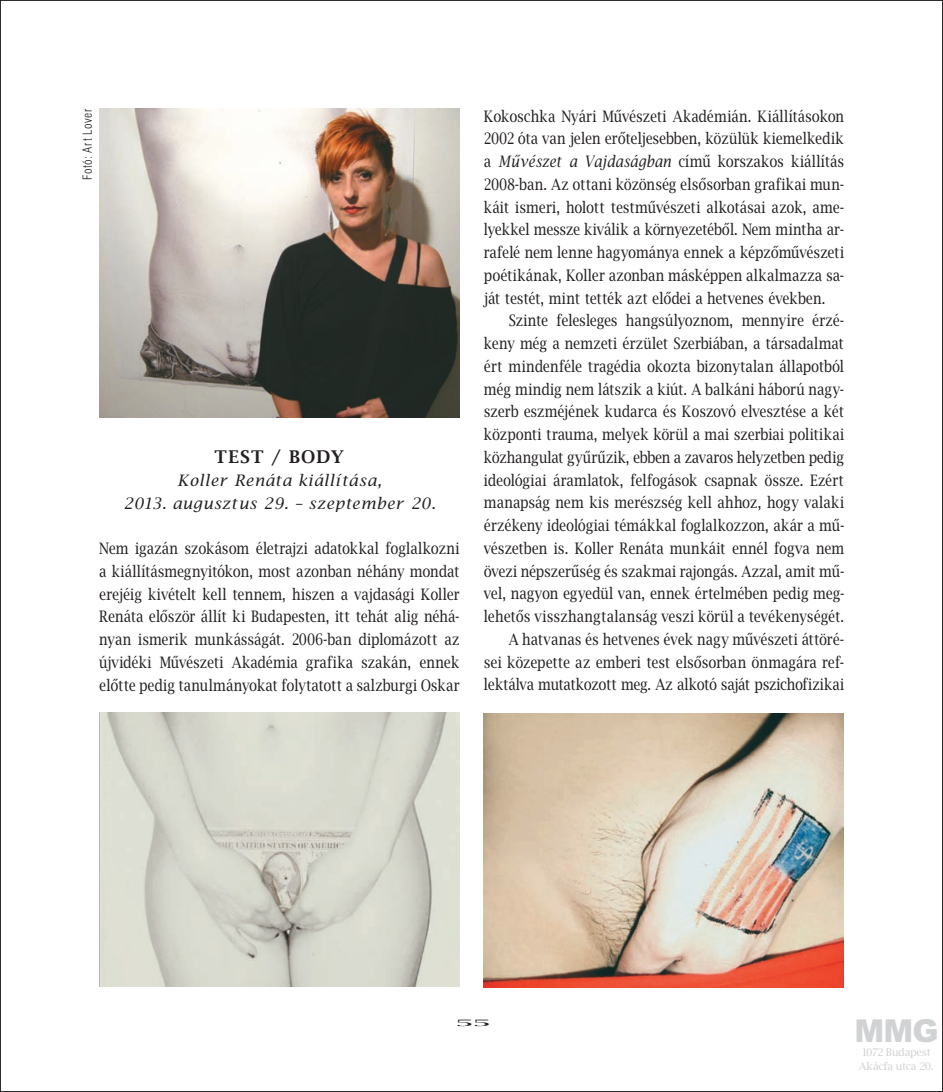
<style>
.page{position:relative;width:943px;height:1092px;background:#fff}
.page>*{position:absolute;margin:0;border:0;box-sizing:border-box;transform-origin:0 0}
.t1{font:31.5px "Arial Blk PFL";color:#d1d2d4}
.t2{font:700 17.5px "Lucida Bright Dm PFL";letter-spacing:.07em;color:#231f20}
.t3{font:15.75px/22.8px "Lucida Bright PFL";letter-spacing:.035em;color:#231f20;text-align:justify;scale:.85 1}
.t4{font:italic 15.75px/22.8px "Lucida Bright PFL";letter-spacing:.07em;color:#231f20;text-align:center}
.t5{font:12.25px "Swiss 721 Lt Cn PFL";letter-spacing:.05em;color:#231f20}
.t6{font:10.5px/14px "Lucida Bright PFL";letter-spacing:.01em;color:#d1d2d4}
.t7{font:8.75px "Lucida Bright PFL";color:#231f20;scale:4 1}
.s1{font-style:italic}
</style>
<div class="page">
<img style="left:99px;top:109px;width:360px;height:308px">
<img style="left:99px;top:712px;width:360px;height:274px">
<img style="left:484px;top:714px;width:359px;height:273px">
<p class="t5" style="left:83px;top:180px;width:73px;rotate:-90deg">Fotó: Art Lover</p>
<p class="t2" style="left:214px;top:449px;width:131px">TEST / BODY</p>
<p class="t4" style="left:123px;top:470px;width:313px">Koller Renáta kiállítása,<br>2013. augusztus 29. – szeptember 20.</p>
<p class="t3" style="left:99px;top:538px;width:425px">Nem igazán szokásom életrajzi adatokkal foglalkozni a kiállításmegnyitókon, most azonban néhány mondat erejéig kivételt kell tennem, hiszen a vajdasági Koller Renáta először állít ki Budapesten, itt tehát alig néhá&shy;nyan ismerik munkásságát. 2006-ban diplomázott az újvidéki Művészeti Akadémia grafika szakán, ennek előtte pedig tanulmányokat folytatott a salzburgi Oskar</p>
<p class="t3" style="left:484px;top:106px;width:425px">Kokoschka Nyári Művészeti Akadémián. Kiállításokon 2002 óta van jelen erőteljesebben, közülük kiemelkedik a <span class="s1">Művészet a Vajdaságban</span> című korszakos kiállítás 2008-ban. Az ottani közönség elsősorban grafikai mun&shy;káit ismeri, holott testművészeti alkotásai azok, ame&shy;lyekkel messze kiválik a környezetéből. Nem mintha ar&shy;rafelé nem lenne hagyománya ennek a képzőművészeti poétikának, Koller azonban másképpen alkalmazza sa&shy;ját testét, mint tették azt elődei a hetvenes években.</p>
<p class="t3" style="left:484px;top:310px;width:425px;text-align:right">Szinte felesleges hangsúlyoznom, mennyire érzé&shy;keny még a nemzeti érzület Szerbiában, a társadalmat ért mindenféle tragédia okozta bizonytalan állapotból még mindig nem látszik a kiút. A balkáni háború nagy&shy;szerb eszméjének kudarca és Koszovó elvesztése a két központi trauma, melyek körül a mai szerbiai politikai közhangulat gyűrűzik, ebben a zavaros helyzetben pedig ideológiai áramlatok, felfogások csapnak össze. Ezért manapság nem kis merészség kell ahhoz, hogy valaki érzékeny ideológiai témákkal foglalkozzon, akár a mű&shy;vészetben is. Koller Renáta munkáit ennél fogva nem övezi népszerűség és szakmai rajongás. Azzal, amit mű&shy;vel, nagyon egyedül van, ennek értelmében pedig meg&shy;lehetős visszhangtalanság veszi körül a tevékenységét.<br>A hatvanas és hetvenes évek nagy művészeti áttöré-<br>sei közepette az emberi test elsősorban önmagára ref&shy;lektálva mutatkozott meg. Az alkotó saját pszichofizikai</p>
<p class="t7" style="left:453px;top:1019px;width:10px">55</p>
<h1 class="t1" style="left:854px;top:1019px;width:85px">MMG</h1>
<p class="t6" style="left:858px;top:1046px;width:76px">1072 Budapest<br>Akácfa utca 20.</p>
</div>
